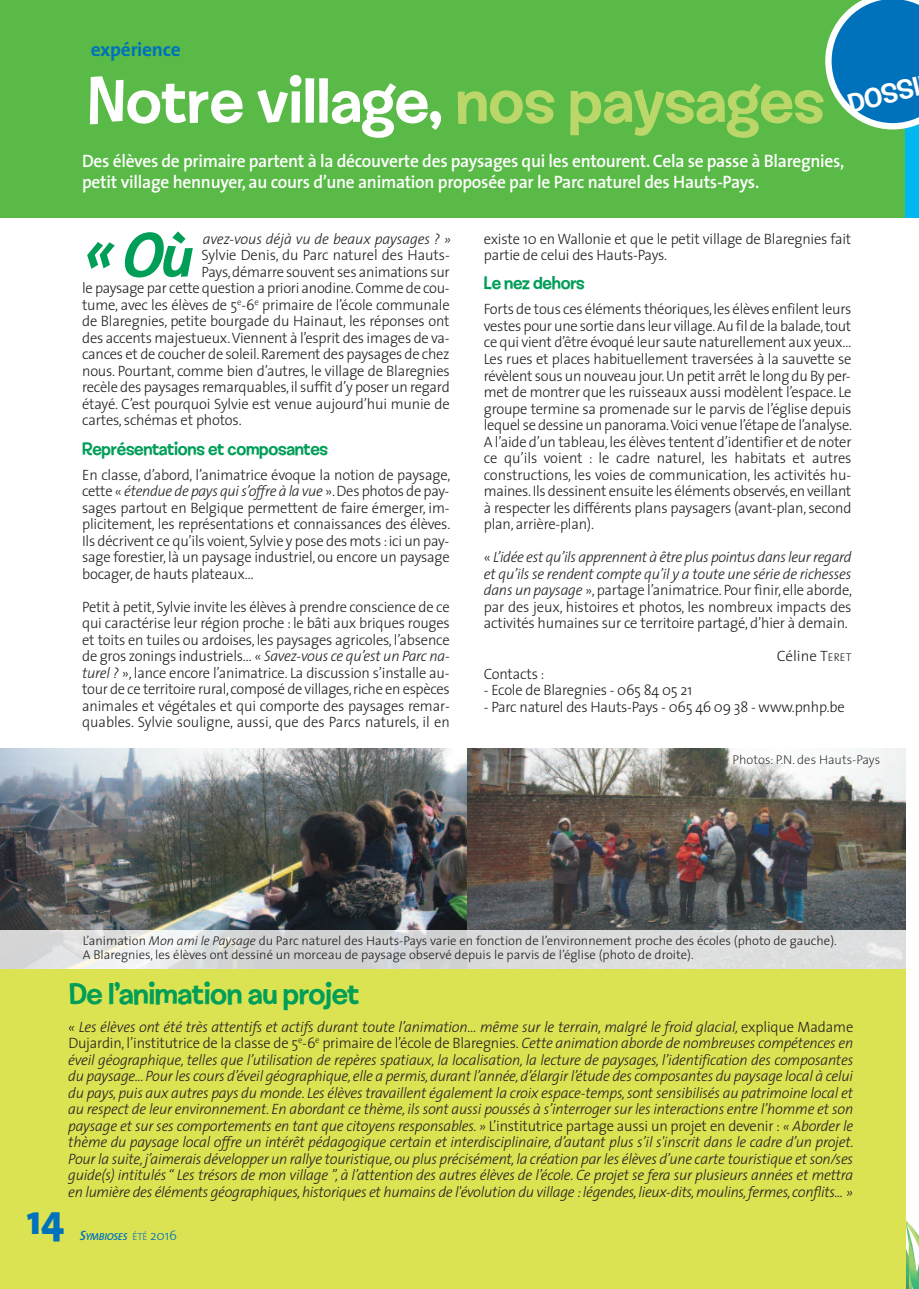
<style>
.page{position:relative;width:919px;height:1289px;background:#fff}
.page>*{position:absolute;margin:0;border:0;box-sizing:border-box;transform-origin:0 0}
.t1{font:63px "Shag Lounge";color:#fff}
.t2{font:italic 61.65px "Shag Lounge";color:#009e57}
.t3{font:800 42px "The Sans";color:#0072bc}
.t4{font:30px "Shag Expert Lounge";letter-spacing:-.015em;color:#009e57}
.t5{font:27px "Shag Lounge";color:#fff}
.t6{font:700 19.5px "The Sans";letter-spacing:-.015em;color:#0072bc}
.t7{font:600 18px/21px "The Sans";letter-spacing:-.015em;color:#fff}
.t8{font:18px "Shag Lounge";letter-spacing:-.015em;color:#009e57}
.t9{font:300 15px/16.5px "The Sans";letter-spacing:-.015em;color:#231f20;text-align:justify}
.t10{font:italic 300 15px/16.5px "The Sans";letter-spacing:-.02em;color:#231f20;text-align:justify}
.t11{font:300 12.75px/13.5px "The Sans";color:#231f20}
.t12{font:200 12.75px "The Sans";color:#231f20}
.t13{font:italic 600 10.2px "The Sans";letter-spacing:-.02em;color:#0072bc}
.s1{color:#bbd76a}
.s2{font-style:italic}
.s3{font-size:11.25px}
.s4{font-style:normal}
.s5{font-size:13.5px}
.s6{font-weight:300;font-style:normal}
.s7{font-weight:300;font-style:normal;font-size:13.5px}
</style>
<div class="page">
<svg style="left:906px;top:1220px;width:12px;height:68px"></svg>
<div style="left:0;top:0;width:906px;height:218px;background:#5aba47"></div>
<div style="left:905px;top:0;width:13px;height:218px;background:#00b7f0"></div>
<div style="left:0;top:967px;width:905px;height:321px;background:#dce353"></div>
<img style="left:467px;top:748px;width:438px;height:182px">
<img style="left:0;top:748px;width:467px;height:182px">
<svg style="left:825px;top:0;width:93px;height:129px"></svg>
<div style="left:0;top:930px;width:907px;height:38px;background:#fff;opacity:.8"></div>
<h3 class="t6" style="left:91px;top:42px;width:91px">expérience</h3>
<h1 class="t1" style="left:88px;top:64px;width:738px">Notre village, <span class="s1">nos paysages</span></h1>
<h3 class="t5" style="left:844px;top:88px;width:75px;rotate:-14deg">DOSSI</h3>
<p class="t7" style="left:82px;top:152px;width:763px">Des élèves de primaire partent à la découverte des paysages qui les entourent.Cela se passe à Blaregnies, petit village hennuyer, au cours d’une animation proposée par le Parc naturel des Hauts-Pays.</p>
<h2 class="t2" style="left:82px;top:219px;width:118px">«Où</h2>
<p class="t10" style="left:203px;top:232px;width:250px">avez-vous déjà vu de beaux paysages ? »</p>
<p class="t9" style="left:202px;top:248px;width:250px">Sylvie Denis, du Parc naturel des Hauts-</p>
<p class="t9" style="left:202px;top:265px;width:250px">Pays,démarre souvent ses animations sur</p>
<p class="t9" style="left:82px;top:281px;width:369px">le paysage par cette question a priori anodine.Comme de cou-</p>
<p class="t9" style="left:82px;top:298px;width:369px">tume, avec les élèves de 5<sup>e</sup>-6<sup>e</sup> primaire de l’école communale</p>
<p class="t9" style="left:82px;top:314px;width:369px">de Blaregnies, petite bourgade du Hainaut, les réponses ont</p>
<p class="t9" style="left:82px;top:331px;width:369px">des accents majestueux.Viennent à l’esprit des images de va-</p>
<p class="t9" style="left:82px;top:347px;width:369px">cances et de coucher de soleil.Rarement des paysages de chez</p>
<p class="t9" style="left:82px;top:364px;width:369px">nous. Pourtant, comme bien d’autres, le village de Blaregnies</p>
<p class="t9" style="left:82px;top:380px;width:369px">recèle des paysages remarquables,il suffit d’y poser un regard</p>
<p class="t9" style="left:82px;top:397px;width:369px">étayé. C’est pourquoi Sylvie est venue aujourd’hui munie de</p>
<p class="t9" style="left:82px;top:413px;width:161px">cartes, schémas et photos.</p>
<p class="t8" style="left:82px;top:438px;width:247px">Représentations et composantes</p>
<p class="t9" style="left:82px;top:467px;width:370px">En classe, d’abord, l’animatrice évoque la notion de paysage, cette « <span class="s2">étendue de pays qui s’offre à la vue</span> ».Des photos de pay&shy;sages partout en Belgique permettent de faire émerger, im&shy;plicitement, les représentations et connaissances des élèves.<br>Ils décrivent ce qu’ils voient,Sylvie y pose des mots :ici un pay&shy;sage forestier, là un paysage industriel, ou encore un paysage bocager, de hauts plateaux…</p>
<p class="t9" style="left:82px;top:599px;width:369px">Petit à petit,Sylvie invite les élèves à prendre conscience de ce qui caractérise leur région proche : le bâti aux briques rouges et toits en tuiles ou ardoises, les paysages agricoles, l’absence de gros zonings industriels… « <span class="s2">Savez-vous ce qu’est un Parc na&shy;turel ?</span> », lance encore l’animatrice. La discussion s’installe au&shy;tour de ce territoire rural,composé de villages,riche en espèces animales et végétales et qui comporte des paysages remar&shy;quables. Sylvie souligne, aussi, que des Parcs naturels, il en</p>
<p class="t9" style="left:484px;top:232px;width:369px">existe 10 en Wallonie et que le petit village de Blaregnies fait partie de celui des Hauts-Pays.</p>
<p class="t8" style="left:484px;top:273px;width:102px">Le nez dehors</p>
<p class="t9" style="left:484px;top:302px;width:370px">Forts de tous ces éléments théoriques,les élèves enfilent leurs vestes pour une sortie dans leur village.Au fil de la balade,tout ce qui vient d’être évoqué leur saute naturellement aux yeux… Les rues et places habituellement traversées à la sauvette se révèlent sous un nouveau jour.Un petit arrêt le long du By per&shy;met de montrer que les ruisseaux aussi modèlent l’espace. Le groupe termine sa promenade sur le parvis de l’église depuis lequel se dessine un panorama.Voici venue l’étape de l’analyse.<br>A l’aide d’un tableau,les élèves tentent d’identifier et de noter ce qu’ils voient : le cadre naturel, les habitats et autres constructions, les voies de communication, les activités hu&shy;maines.Ils dessinent ensuite les éléments observés,en veillant à respecter les différents plans paysagers (avant-plan, second plan, arrière-plan).</p>
<p class="t9" style="left:484px;top:550px;width:370px">« <span class="s2">L’idée est qu’ils apprennent à être plus pointus dans leur regard et qu’ils se rendent compte qu’il y a toute une série de richesses dans un paysage</span> »,partage l’animatrice.Pour finir,elle aborde, par des jeux, histoires et photos, les nombreux impacts des activités humaines sur ce territoire partagé, d’hier à demain.</p>
<p class="t9" style="left:776px;top:649px;width:76px">Céline T<span class="s3">ERET</span></p>
<p class="t9" style="left:484px;top:666px;width:62px">Contacts :</p>
<p class="t9" style="left:484px;top:683px;width:210px">- Ecole de Blaregnies - 065 84 05 21</p>
<p class="t9" style="left:484px;top:699px;width:362px">- Parc naturel des Hauts-Pays - 065 46 09 38 - www.pnhp.be</p>
<p class="t12" style="left:732px;top:754px;width:149px">Photos: P.N. des Hauts-Pays</p>
<p class="t11" style="left:83px;top:935px;width:755px">L’animation <span class="s2">Mon ami le Paysage</span> du Parc naturel des Hauts-Pays varie en fonction de l’environnement proche des écoles (photo de gauche).<br>A Blaregnies, les élèves ont dessiné un morceau de paysage observé depuis le parvis de l’église (photo de droite).</p>
<h3 class="t4" style="left:69px;top:976px;width:292px">De l’animation au projet</h3>
<p class="t10" style="left:68px;top:1020px;width:787px">« Les élèves ont été très attentifs et actifs durant toute l’animation… même sur le terrain, malgré le froid glacial, <span class="s4">explique Madame Dujardin, l’institutrice de la classe de 5</span><sup>e</sup><span class="s4">-6</span><sup>e</sup> <span class="s4">primaire de l’école de Blaregnies.</span> Cette animation aborde de nombreuses compétences en éveil géographique, telles que l’utilisation de repères spatiaux, la localisation, la lecture de paysages, l’identification des composantes du paysage...Pour les cours d’éveil géographique,elle a permis,durant l’année,d’élargir l’étude des composantes du paysage local à celui du pays,puis aux autres pays du monde. Les élèves travaillent également la croix espace-temps,sont sensibilisés au patrimoine local et au respect de leur environnement. En abordant ce thème, ils sont aussi poussés à s’interroger sur les interactions entre l’homme et son paysage et sur ses comportements en tant que citoyens responsables. » <span class="s4">L’institutrice partage aussi un projet en devenir :</span> « Aborder le thème du paysage local offre un intérêt pédagogique certain et interdisciplinaire, d’autant plus s’il s'inscrit dans le cadre d’un projet.<br>Pour la suite,j’aimerais développer un rallye touristique,ou plus précisément,la création par les élèves d’une carte touristique et son/ses guide(s) intitulés“ Les trésors de mon village ”, à l’attention des autres élèves de l’école. Ce projet se fera sur plusieurs années et mettra en lumière des éléments géographiques,historiques et humains de l'évolution du village :légendes,lieux-dits,moulins,fermes, conflits... »</p>
<h3 class="t3" style="left:27px;top:1203px;width:39px">14</h3>
<p class="t13" style="left:80px;top:1232px;width:99px"><span class="s5">S</span>YMBIOSES <span class="s6">ÉTÉ</span> <span class="s7">2016</span></p>
</div>
